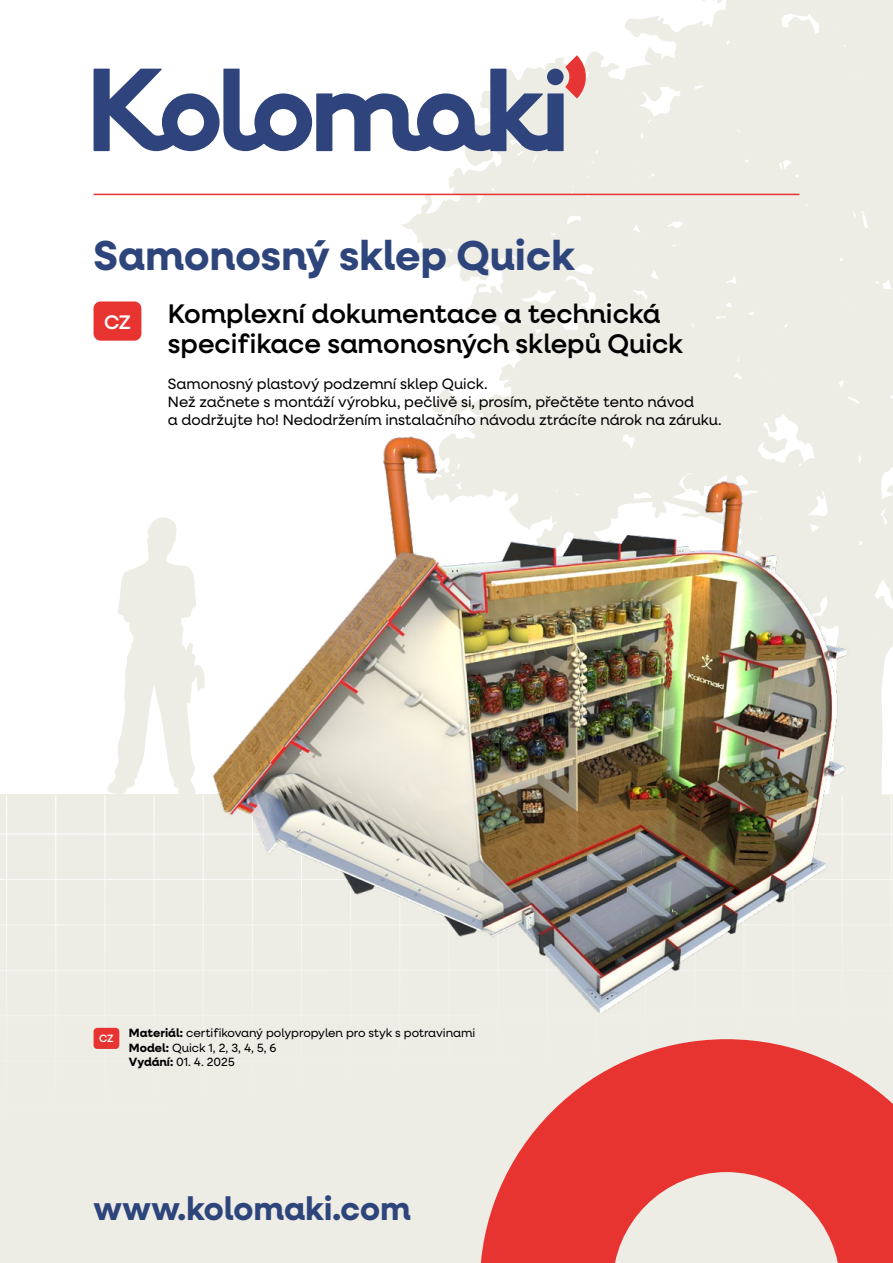
<style>
.page{position:relative;width:893px;height:1263px;background:#fff}
.page>*{position:absolute;margin:0;border:0;box-sizing:border-box;transform-origin:0 0}
.t1{font:700 42px "Neulis Neue";color:#2e457c}
.t2{font:700 33px "Neulis Neue";color:#2e457c}
.t3{font:500 27px/30px "Neulis Neue";color:#000}
.t4{font:500 19.8px "Neulis Neue";color:#fff}
.t5{font:15px/18px "Neulis Neue";color:#000}
.t6{font:12px/14.4px "Neulis Neue";color:#000}
.t7{font:500 10.65px "Neulis Neue";color:#fff}
.s1{font-weight:700}
</style>
<div class="page">
<svg style="left:401px;top:0;width:492px;height:430px;fill:#edece5"></svg>
<svg style="left:107px;top:517px;width:96px;height:277px"></svg>
<div style="left:0;top:794px;width:893px;height:469px;background:#edece5"></div>
<hr style="left:6px;top:795px;width:1px;height:468px;background:#fff">
<hr style="left:55px;top:795px;width:1px;height:468px;background:#fff">
<hr style="left:104px;top:795px;width:1px;height:468px;background:#fff">
<hr style="left:154px;top:795px;width:1px;height:468px;background:#fff">
<hr style="left:203px;top:795px;width:1px;height:468px;background:#fff">
<hr style="left:252px;top:795px;width:1px;height:468px;background:#fff">
<hr style="left:301px;top:795px;width:1px;height:468px;background:#fff">
<hr style="left:350px;top:795px;width:1px;height:468px;background:#fff">
<hr style="left:399px;top:795px;width:1px;height:468px;background:#fff">
<hr style="left:448px;top:795px;width:1px;height:468px;background:#fff">
<hr style="left:498px;top:795px;width:1px;height:468px;background:#fff">
<hr style="left:547px;top:795px;width:1px;height:468px;background:#fff">
<hr style="left:596px;top:795px;width:1px;height:468px;background:#fff">
<hr style="left:645px;top:795px;width:1px;height:468px;background:#fff">
<hr style="left:694px;top:795px;width:1px;height:468px;background:#fff">
<hr style="left:743px;top:795px;width:1px;height:468px;background:#fff">
<hr style="left:792px;top:795px;width:2px;height:468px;background:#fff">
<hr style="left:842px;top:795px;width:1px;height:468px;background:#fff">
<hr style="left:891px;top:795px;width:1px;height:468px;background:#fff">
<hr style="left:0;top:833px;width:893px;height:2px;background:#fff">
<hr style="left:0;top:879px;width:893px;height:1px;background:#fff">
<hr style="left:0;top:924px;width:893px;height:1px;background:#fff">
<hr style="left:0;top:970px;width:893px;height:1px;background:#fff">
<hr style="left:0;top:1015px;width:893px;height:1px;background:#fff">
<hr style="left:0;top:1061px;width:893px;height:1px;background:#fff">
<hr style="left:0;top:1106px;width:893px;height:1px;background:#fff">
<hr style="left:0;top:1151px;width:893px;height:1px;background:#fff">
<hr style="left:0;top:1197px;width:893px;height:1px;background:#fff">
<hr style="left:0;top:1242px;width:893px;height:1px;background:#fff">
<svg style="left:94px;top:55px;width:495px;height:96px"></svg>
<hr style="left:94px;top:194px;width:705px;height:1px;background:#e73431">
<div style="left:94px;top:301px;width:47px;height:40px;background:#e73431;border-radius:7px"></div>
<div style="left:94px;top:1028px;width:25px;height:21px;background:#e73431;border-radius:4px"></div>
<img style="left:203px;top:430px;width:690px;height:582px">
<svg style="left:480px;top:1039px;width:413px;height:224px;fill:#e73431"></svg>
<h1 class="t1" style="left:94px;top:226px;width:482px">Samonosný sklep Quick</h1>
<h3 class="t4" style="left:104px;top:308px;width:28px">CZ</h3>
<h3 class="t3" style="left:168px;top:297px;width:517px">Komplexní dokumentace a technická specifikace samonosných sklepů Quick</h3>
<p class="t5" style="left:168px;top:374px;width:555px">Samonosný plastový podzemní sklep Quick.<br>Než začnete s montáží výrobku, pečlivě si, prosím, přečtěte tento návod<br>a dodržujte ho! Nedodržením instalačního návodu ztrácíte nárok na záruku.</p>
<p class="t7" style="left:99px;top:1031px;width:16px">CZ</p>
<p class="t6" style="left:129px;top:1025px;width:348px"><span class="s1">Materiál:</span> certifikovaný polypropylen pro styk s potravinami<br><span class="s1">Model:</span> Quick 1, 2, 3, 4, 5, 6<br><span class="s1">Vydání:</span> 01. 4. 2025</p>
<h2 class="t2" style="left:94px;top:1185px;width:318px">www.kolomaki.com</h2>
</div>
